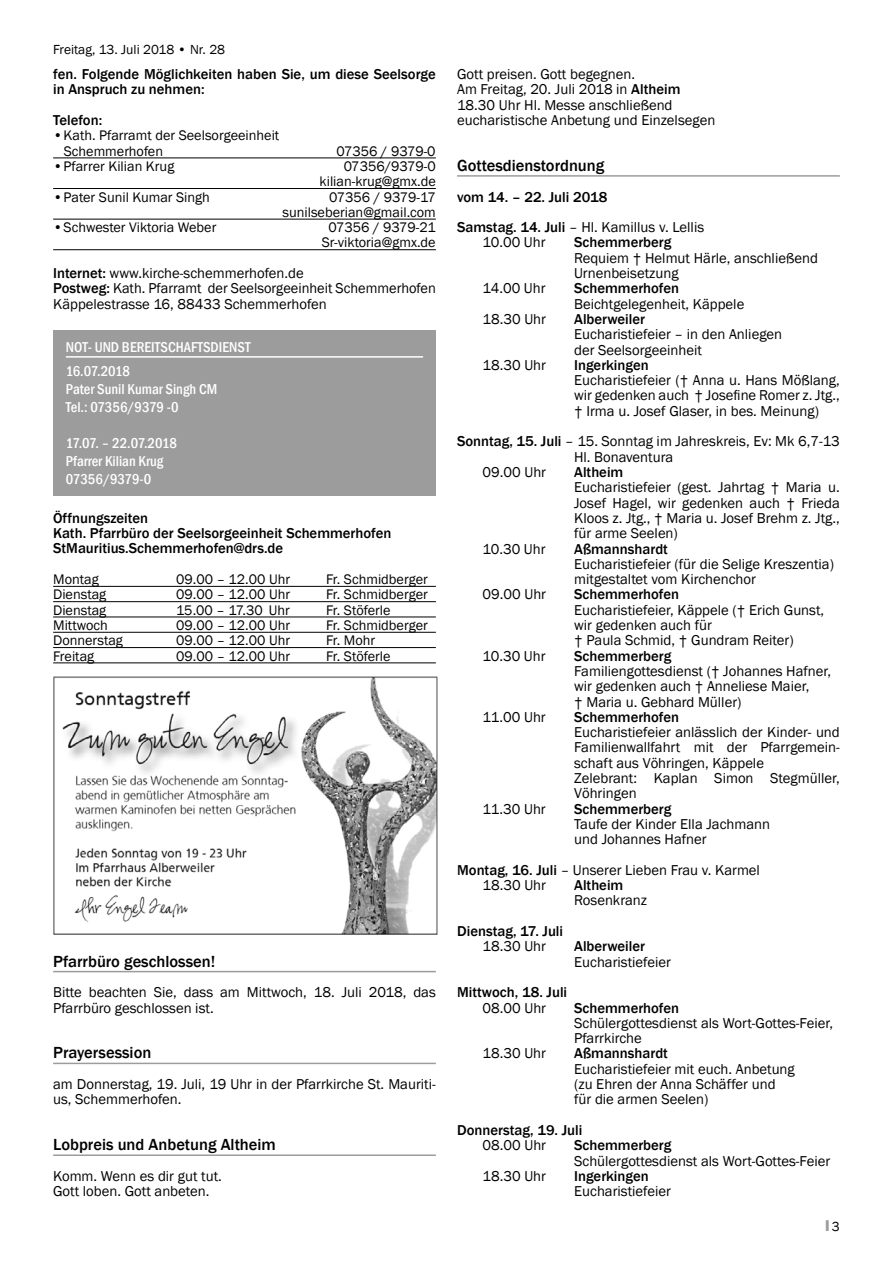
<style>
.page{position:relative;width:893px;height:1263px;background:#fff}
.page>*{position:absolute;margin:0;border:0;box-sizing:border-box;transform-origin:0 0}
.t1{font:500 16.5px "Franklin Gothic";color:#000}
.t2{font:14.7px/15.3px "Franklin Gothic";color:#000}
.t3{font:500 14.7px/15.3px "Franklin Gothic";color:#000}
.t4{font:500 condensed 14.7px/18px "Franklin Gothic";color:#fff}
.t5{font:14.25px/15.3px "Franklin Gothic";color:#000;text-align:right}
.t6{font:13.5px "Franklin Gothic";color:#000}
.t7{font:13.5px "Impact";color:#9c9c9d}
.s1{font-weight:500}
.s2{font-weight:400}
.s3{font-family:"Franklin Gothic";color:#000}
</style>
<div class="page">
<hr style="left:53px;top:158px;width:383px;height:1px;background:#000">
<hr style="left:53px;top:188px;width:383px;height:1px;background:#000">
<hr style="left:53px;top:219px;width:383px;height:1px;background:#000">
<hr style="left:53px;top:249px;width:383px;height:1px;background:#000">
<hr style="left:53px;top:586px;width:383px;height:1px;background:#000">
<hr style="left:53px;top:601px;width:383px;height:1px;background:#000">
<hr style="left:53px;top:617px;width:383px;height:1px;background:#000">
<hr style="left:53px;top:632px;width:383px;height:1px;background:#000">
<hr style="left:53px;top:647px;width:383px;height:1px;background:#000">
<hr style="left:53px;top:663px;width:383px;height:1px;background:#000">
<hr style="left:53px;top:971px;width:383px;height:1px;background:#9c9c9d">
<hr style="left:53px;top:1063px;width:383px;height:1px;background:#9c9c9d">
<hr style="left:53px;top:1154px;width:383px;height:2px;background:#9c9c9d">
<div style="left:53px;top:330px;width:383px;height:165px;background:#9c9c9d"></div>
<hr style="left:66px;top:356px;width:357px;height:2px;background:#fff">
<img style="left:53px;top:676px;width:385px;height:259px">
<hr style="left:457px;top:175px;width:383px;height:2px;background:#9c9c9d">
<p class="t6" style="left:53px;top:41px;width:174px">Freitag, 13. Juli 2018 • Nr. 28</p>
<p class="t3" style="left:53px;top:67px;width:384px">fen. Folgende Möglichkeiten haben Sie, um diese Seelsorge in Anspruch zu nehmen:</p>
<p class="t3" style="left:53px;top:113px;width:51px">Telefon:</p>
<p class="t5" style="left:64px;top:128px;width:217px;text-align:left;text-indent:-11px">•Kath. Pfarramt der Seelsorgeeinheit<br>Schemmerhofen</p>
<p class="t5" style="left:336px;top:143px;width:101px">07356 / 9379-0</p>
<p class="t5" style="left:53px;top:159px;width:123px">•Pfarrer Kilian Krug</p>
<p class="t5" style="left:320px;top:159px;width:118px">07356/9379-0 kilian-krug@gmx.de</p>
<p class="t5" style="left:53px;top:189px;width:158px">•Pater Sunil Kumar Singh</p>
<p class="t5" style="left:282px;top:189px;width:155px">07356 / 9379-17 sunilseberian@gmail.com</p>
<p class="t5" style="left:53px;top:220px;width:165px">•Schwester Viktoria Weber</p>
<p class="t5" style="left:322px;top:220px;width:115px;text-align:center">07356 / 9379-21<br>Sr-viktoria@gmx.de</p>
<p class="t2" style="left:53px;top:266px;width:384px"><span class="s1">Internet:</span> www.kirche-schemmerhofen.de<br><span class="s1">Postweg:</span> Kath. Pfarramt der Seelsorgeeinheit Schemmerhofen<br>Käppelestrasse 16, 88433 Schemmerhofen</p>
<p class="t4" style="left:66px;top:335px;width:186px;line-height:24px">NOT- UND BEREITSCHAFTSDIENST<br>16.07.2018</p>
<p class="t4" style="left:66px;top:380px;width:153px">Pater Sunil Kumar Singh CM<br>Tel.: 07356/9379 -0</p>
<p class="t4" style="left:66px;top:434px;width:112px">17.07. – 22.07.2018<br>Pfarrer Kilian Krug<br>07356/9379-0</p>
<p class="t3" style="left:53px;top:510px;width:340px">Öffnungszeiten<br>Kath. Pfarrbüro der Seelsorgeeinheit Schemmerhofen<br>StMauritius.Schemmerhofen@drs.de</p>
<p class="t5" style="left:53px;top:572px;width:47px">Montag</p>
<p class="t5" style="left:176px;top:572px;width:115px">09.00 – 12.00 Uhr</p>
<p class="t5" style="left:326px;top:572px;width:103px">Fr. Schmidberger</p>
<p class="t5" style="left:53px;top:587px;width:55px">Dienstag</p>
<p class="t5" style="left:176px;top:587px;width:115px">09.00 – 12.00 Uhr</p>
<p class="t5" style="left:326px;top:587px;width:103px">Fr. Schmidberger</p>
<p class="t5" style="left:53px;top:603px;width:55px">Dienstag</p>
<p class="t5" style="left:176px;top:603px;width:115px">15.00 – 17.30 Uhr</p>
<p class="t5" style="left:326px;top:603px;width:66px">Fr. Stöferle</p>
<p class="t5" style="left:53px;top:618px;width:56px">Mittwoch</p>
<p class="t5" style="left:176px;top:618px;width:115px">09.00 – 12.00 Uhr</p>
<p class="t5" style="left:326px;top:618px;width:103px">Fr. Schmidberger</p>
<p class="t5" style="left:53px;top:633px;width:71px">Donnerstag</p>
<p class="t5" style="left:176px;top:633px;width:115px">09.00 – 12.00 Uhr</p>
<p class="t5" style="left:326px;top:633px;width:51px">Fr. Mohr</p>
<p class="t5" style="left:53px;top:648px;width:43px">Freitag</p>
<p class="t5" style="left:176px;top:648px;width:115px">09.00 – 12.00 Uhr</p>
<p class="t5" style="left:326px;top:648px;width:66px">Fr. Stöferle</p>
<p class="t1" style="left:53px;top:951px;width:164px">Pfarrbüro geschlossen!</p>
<p class="t2" style="left:53px;top:985px;width:384px">Bitte beachten Sie, dass am Mittwoch, 18. Juli 2018, das<br>Pfarrbüro geschlossen ist.</p>
<p class="t1" style="left:53px;top:1043px;width:100px">Prayersession</p>
<p class="t2" style="left:53px;top:1077px;width:384px">am Donnerstag, 19. Juli, 19 Uhr in der Pfarrkirche St. Mauriti&shy;us, Schemmerhofen.</p>
<p class="t1" style="left:53px;top:1134px;width:224px">Lobpreis und Anbetung Altheim</p>
<p class="t2" style="left:53px;top:1168px;width:170px">Komm. Wenn es dir gut tut.<br>Gott loben. Gott anbeten.</p>
<p class="t2" style="left:457px;top:67px;width:260px">Gott preisen. Gott begegnen.<br>Am Freitag, 20. Juli 2018 in <span class="s1">Altheim </span>18.30 Uhr Hl. Messe anschließend eucharistische Anbetung und Einzelsegen</p>
<p class="t1" style="left:457px;top:155px;width:149px">Gottesdienstordnung</p>
<p class="t3" style="left:457px;top:181px;width:249px;line-height:30.6px">vom 14. – 22. Juli 2018<br>Samstag. 14. Juli <span class="s2">– Hl. Kamillus v. Lellis</span></p>
<p class="t2" style="left:483px;top:235px;width:65px">10.00 Uhr</p>
<p class="t3" style="left:574px;top:235px;width:99px">Schemmerberg</p>
<p class="t2" style="left:574px;top:250px;width:245px">Requiem † Helmut Härle, anschließend<br>Urnenbeisetzung</p>
<p class="t2" style="left:483px;top:281px;width:65px">14.00 Uhr</p>
<p class="t3" style="left:574px;top:281px;width:106px">Schemmerhofen</p>
<p class="t2" style="left:574px;top:296px;width:172px">Beichtgelegenheit, Käppele</p>
<p class="t2" style="left:483px;top:312px;width:65px">18.30 Uhr</p>
<p class="t3" style="left:574px;top:312px;width:72px">Alberweiler</p>
<p class="t2" style="left:574px;top:327px;width:210px">Eucharistiefeier – in den Anliegen der Seelsorgeeinheit</p>
<p class="t2" style="left:483px;top:358px;width:65px">18.30 Uhr</p>
<p class="t3" style="left:574px;top:357px;width:76px">Ingerkingen</p>
<p class="t2" style="left:574px;top:373px;width:267px;text-align:justify">Eucharistiefeier († Anna u. Hans Mößlang, wir gedenken auch † Josefine Romer z. Jtg., † Irma u. Josef Glaser, in bes. Meinung)</p>
<p class="t2" style="left:457px;top:434px;width:384px"><span class="s1">Sonntag, 15. Juli</span> – 15. Sonntag im Jahreskreis, Ev: Mk 6,7-13</p>
<p class="t2" style="left:574px;top:449px;width:101px">Hl. Bonaventura</p>
<p class="t2" style="left:483px;top:465px;width:65px">09.00 Uhr</p>
<p class="t3" style="left:574px;top:465px;width:51px">Altheim</p>
<p class="t2" style="left:574px;top:480px;width:267px;text-align:justify">Eucharistiefeier (gest. Jahrtag † Maria u.<br>Josef Hagel, wir gedenken auch † Frieda Kloos z. Jtg., † Maria u. Josef Brehm z. Jtg., für arme Seelen)</p>
<p class="t2" style="left:483px;top:541px;width:65px">10.30 Uhr</p>
<p class="t3" style="left:574px;top:541px;width:95px">Aßmannshardt</p>
<p class="t2" style="left:574px;top:557px;width:261px">Eucharistiefeier (für die Selige Kreszentia) mitgestaltet vom Kirchenchor</p>
<p class="t2" style="left:483px;top:587px;width:65px">09.00 Uhr</p>
<p class="t3" style="left:574px;top:587px;width:106px">Schemmerhofen</p>
<p class="t2" style="left:574px;top:602px;width:252px">Eucharistiefeier, Käppele († Erich Gunst, wir gedenken auch für<br>† Paula Schmid, † Gundram Reiter)</p>
<p class="t2" style="left:483px;top:648px;width:65px">10.30 Uhr</p>
<p class="t3" style="left:574px;top:648px;width:99px">Schemmerberg</p>
<p class="t2" style="left:574px;top:664px;width:259px">Familiengottesdienst († Johannes Hafner, wir gedenken auch † Anneliese Maier,<br>† Maria u. Gebhard Müller)</p>
<p class="t2" style="left:483px;top:710px;width:65px">11.00 Uhr</p>
<p class="t3" style="left:574px;top:709px;width:106px">Schemmerhofen</p>
<p class="t2" style="left:574px;top:725px;width:267px">Eucharistiefeier anlässlich der Kinder- und Familienwallfahrt mit der Pfarrgemein&shy;schaft aus Vöhringen, Käppele<br>Zelebrant: Kaplan Simon Stegmüller, Vöhringen</p>
<p class="t2" style="left:483px;top:801px;width:65px">11.30 Uhr</p>
<p class="t3" style="left:574px;top:801px;width:99px">Schemmerberg</p>
<p class="t2" style="left:574px;top:817px;width:198px">Taufe der Kinder Ella Jachmann und Johannes Hafner</p>
<p class="t2" style="left:483px;top:862px;width:279px;text-indent:-26px"><span class="s1">Montag, 16. Juli</span> – Unserer Lieben Frau v. Karmel<br>18.30 Uhr</p>
<p class="t3" style="left:574px;top:878px;width:51px">Altheim</p>
<p class="t2" style="left:574px;top:893px;width:75px">Rosenkranz</p>
<p class="t3" style="left:457px;top:924px;width:108px">Dienstag, 17. Juli</p>
<p class="t2" style="left:483px;top:939px;width:65px">18.30 Uhr</p>
<p class="t3" style="left:574px;top:939px;width:72px">Alberweiler</p>
<p class="t2" style="left:574px;top:954px;width:98px">Eucharistiefeier</p>
<p class="t3" style="left:457px;top:985px;width:112px">Mittwoch, 18. Juli</p>
<p class="t2" style="left:483px;top:1000px;width:65px">08.00 Uhr</p>
<p class="t3" style="left:574px;top:1000px;width:106px">Schemmerhofen</p>
<p class="t2" style="left:574px;top:1015px;width:260px">Schülergottesdienst als Wort-Gottes-Feier,<br>Pfarrkirche</p>
<p class="t2" style="left:483px;top:1046px;width:65px">18.30 Uhr</p>
<p class="t3" style="left:574px;top:1046px;width:95px">Aßmannshardt</p>
<p class="t2" style="left:574px;top:1061px;width:222px">Eucharistiefeier mit euch. Anbetung (zu Ehren der Anna Schäffer und für die armen Seelen)</p>
<p class="t3" style="left:457px;top:1122px;width:127px">Donnerstag, 19. Juli</p>
<p class="t2" style="left:483px;top:1138px;width:65px">08.00 Uhr</p>
<p class="t3" style="left:574px;top:1138px;width:99px">Schemmerberg</p>
<p class="t2" style="left:574px;top:1153px;width:258px">Schülergottesdienst als Wort-Gottes-Feier</p>
<p class="t2" style="left:483px;top:1169px;width:65px">18.30 Uhr</p>
<p class="t3" style="left:574px;top:1168px;width:76px">Ingerkingen</p>
<p class="t2" style="left:574px;top:1184px;width:98px">Eucharistiefeier</p>
<p class="t7" style="left:826px;top:1215px;width:16px">I <span class="s3">3</span></p>
</div>
